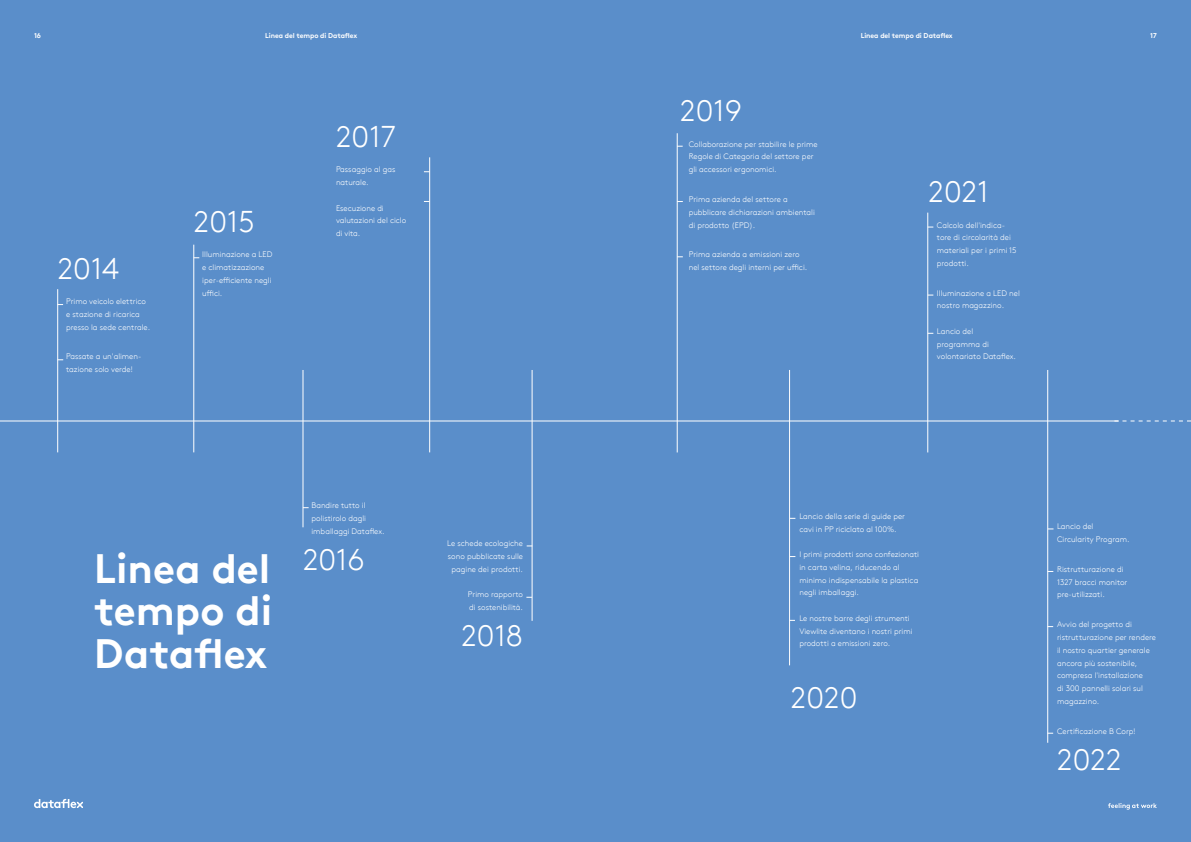
<style>
.page{position:relative;width:1191px;height:842px;background:#5a8eca}
.page>*{position:absolute;margin:0;border:0;box-sizing:border-box;transform-origin:0 0}
.Groene_header_groot{font:700 41px/42.5px "Brown Pro TT";color:#fff;text-align:justify}
.Intro_groot_light_wit{font:300 30px "Brown Pro TT";color:#fff}
.Broodtekst_grijs{font:300 30px "Brown Pro TT";color:#fff}
.Broodtekst_grijs-2{font:300 8px/12.8px "Brown Pro TT";color:#fff}
.Intro_groot_light_wit-2{font:300 8px/12.8px "Brown Pro TT";color:#fff}
.t1{font:700 7px "Brown Pro TT";letter-spacing:-.01em;color:#fff}
</style>
<div class="page">
<hr style="left:0;top:420px;width:1118px;height:1px;background:#fff">
<hr style="left:57px;top:289px;width:1px;height:163px;background:#fff">
<hr style="left:193px;top:245px;width:1px;height:207px;background:#fff">
<hr style="left:302px;top:370px;width:1px;height:157px;background:#fff">
<hr style="left:429px;top:157px;width:1px;height:295px;background:#fff">
<hr style="left:531px;top:370px;width:1px;height:251px;background:#fff">
<hr style="left:1047px;top:370px;width:1px;height:373px;background:#fff">
<hr style="left:676px;top:133px;width:1px;height:319px;background:#fff">
<hr style="left:789px;top:370px;width:1px;height:295px;background:#fff">
<hr style="left:927px;top:213px;width:1px;height:239px;background:#fff">
<svg style="left:1114px;top:420px;width:77px;height:1px"></svg>
<svg style="left:34px;top:799px;width:49px;height:9px"></svg>
<svg style="left:1108px;top:803px;width:49px;height:7px"></svg>
<p class="t1" style="left:34px;top:30px;width:9px">16</p>
<p class="t1" style="left:265px;top:30px;width:94px">Linea del tempo di Dataflex</p>
<p class="t1" style="left:860px;top:30px;width:94px">Linea del tempo di Dataflex</p>
<p class="t1" style="left:1150px;top:30px;width:8px">17</p>
<p class="Intro_groot_light_wit" style="left:58px;top:246px;width:63px">2014</p>
<p class="Broodtekst_grijs-2" style="left:66px;top:294px;width:85px">Primo veicolo elettrico e stazione di ricarica presso la sede centrale.</p>
<p class="Broodtekst_grijs-2" style="left:66px;top:350px;width:77px">Passate a un'alimen&shy;tazione solo verde!</p>
<p class="Intro_groot_light_wit" style="left:194px;top:199px;width:62px">2015</p>
<p class="Broodtekst_grijs-2" style="left:202px;top:248px;width:72px">Illuminazione a LED e climatizzazione iper-efficiente negli uffici.</p>
<p class="Intro_groot_light_wit" style="left:336px;top:114px;width:62px">2017</p>
<p class="Broodtekst_grijs-2" style="left:336px;top:162px;width:61px">Passaggio al gas naturale.</p>
<p class="Broodtekst_grijs-2" style="left:336px;top:201px;width:72px">Esecuzione di valutazioni del ciclo di vita.</p>
<p class="Groene_header_groot" style="left:94px;top:543px;width:179px">Linea del tempo di Dataflex</p>
<p class="Intro_groot_light_wit-2" style="left:311px;top:498px;width:74px">Bandire tutto il polistirolo dagli imballaggi Dataflex.</p>
<p class="Intro_groot_light_wit" style="left:303px;top:537px;width:63px">2016</p>
<p class="Intro_groot_light_wit-2" style="left:447px;top:537px;width:77px;text-align:center">Le schede ecologiche sono pubblicate sulle pagine dei prodotti.</p>
<p class="Intro_groot_light_wit-2" style="left:468px;top:588px;width:57px">Primo rapporto di sostenibilità.</p>
<p class="Intro_groot_light_wit" style="left:461px;top:614px;width:63px">2018</p>
<p class="Intro_groot_light_wit" style="left:680px;top:89px;width:63px">2019</p>
<p class="Broodtekst_grijs-2" style="left:688px;top:137px;width:130px">Collaborazione per stabilire le prime<br>Regole di Categoria del settore per gli accessori ergonomici.</p>
<p class="Broodtekst_grijs-2" style="left:688px;top:192px;width:128px">Prima azienda del settore a pubblicare dichiarazioni ambientali di prodotto (EPD).</p>
<p class="Broodtekst_grijs-2" style="left:688px;top:248px;width:120px">Prima azienda a emissioni zero nel settore degli interni per uffici.</p>
<p class="Intro_groot_light_wit" style="left:928px;top:169px;width:62px">2021</p>
<p class="Broodtekst_grijs-2" style="left:937px;top:218px;width:81px">Calcolo dell'indica&shy;tore di circolarità dei materiali per i primi 15 prodotti.</p>
<p class="Broodtekst_grijs-2" style="left:937px;top:286px;width:84px">Illuminazione a LED nel nostro magazzino.</p>
<p class="Broodtekst_grijs-2" style="left:937px;top:324px;width:80px">Lancio del programma di volontariato Dataflex.</p>
<p class="Intro_groot_light_wit-2" style="left:799px;top:509px;width:107px">Lancio della serie di guide per cavi in PP riciclato al 100%.</p>
<p class="Intro_groot_light_wit-2" style="left:799px;top:547px;width:121px">I primi prodotti sono confezionati in carta velina, riducendo al minimo indispensabile la plastica negli imballaggi.</p>
<p class="Intro_groot_light_wit-2" style="left:799px;top:611px;width:115px">Le nostre barre degli strumenti<br>Viewlite diventano i nostri primi prodotti a emissioni zero.</p>
<p class="Intro_groot_light_wit" style="left:791px;top:675px;width:68px">2020</p>
<p class="Broodtekst_grijs-2" style="left:1057px;top:520px;width:74px">Lancio del<br>Circularity Program.</p>
<p class="Broodtekst_grijs-2" style="left:1057px;top:562px;width:72px">Ristrutturazione di<br>1327 bracci monitor pre-utilizzati.</p>
<p class="Broodtekst_grijs-2" style="left:1057px;top:617px;width:100px">Avvio del progetto di ristrutturazione per rendere il nostro quartier generale ancora più sostenibile, compresa l'installazione<br>di 300 pannelli solari sul magazzino.</p>
<p class="Broodtekst_grijs-2" style="left:1057px;top:724px;width:80px">Certificazione B Corp!</p>
<p class="Broodtekst_grijs" style="left:1057px;top:737px;width:66px">2022</p>
</div>
